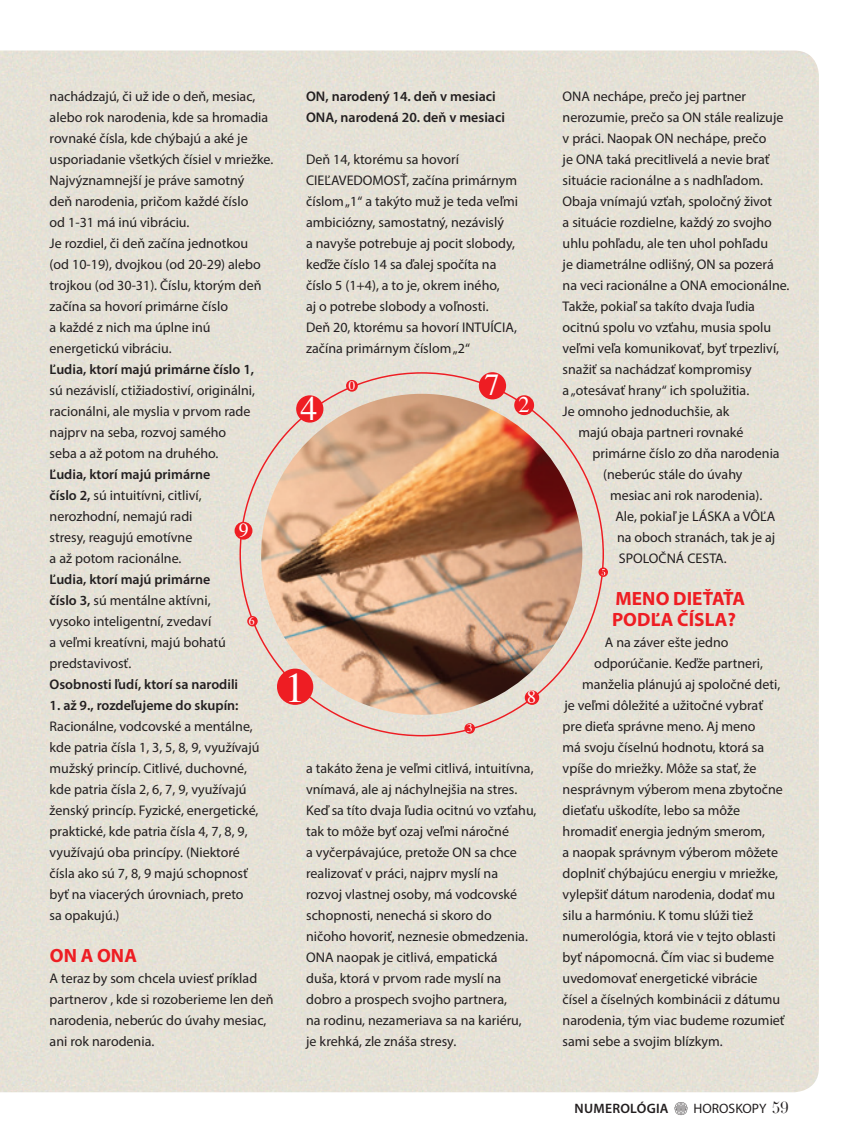
<style>
.page{position:relative;width:844px;height:1141px;background:#fff}
.page>*{position:absolute;margin:0;border:0;box-sizing:border-box;transform-origin:0 0}
.t1{font:41.82px "Times";color:#fff}
.t2{font:33.95px "Times";color:#fff}
.t3{font:30.45px "Times";color:#fff}
.t4{font:22.22px "Times";color:#fff}
.t5{font:19.78px "Times";color:#fff}
.t6{font:700 19.25px/21px "Myriad Pro";letter-spacing:.005em;color:#ee1d23}
.t7{font:18.03px "Times";color:#fff}
.t8{font:14px/21px "Myriad Pro";color:#231f20}
.t9{font:600 14px "Myriad Pro";color:#231f20}
.t10{font:600 13.65px "Myriad Pro";letter-spacing:.02em;color:#231f20}
.t11{font:13.65px "Myriad Pro";color:#231f20}
.t12{font:12.95px "Times";color:#fff}
.t13{font:11.9px "Times";color:#fff}
.s1{font-weight:600}
</style>
<div class="page">
<div style="left:0;top:51px;width:818px;height:1041px;background:#e5e1d6"></div>
<img style="left:261px;top:394px;width:321px;height:321px;border-radius:160px">
<div style="left:296px;top:395px;width:27px;height:28px;background:#ee1d23;border-radius:50%"></div>
<div style="left:478px;top:372px;width:28px;height:27px;background:#ee1d23;border-radius:50%"></div>
<div style="left:514px;top:395px;width:20px;height:20px;background:#ee1d23;border-radius:50%"></div>
<div style="left:234px;top:522px;width:18px;height:18px;background:#ee1d23;border-radius:50%"></div>
<div style="left:277px;top:669px;width:36px;height:36px;background:#ee1d23;border-radius:50%"></div>
<div style="left:464px;top:723px;width:11px;height:11px;background:#ee1d23;border-radius:50%"></div>
<div style="left:524px;top:690px;width:15px;height:15px;background:#ee1d23;border-radius:50%"></div>
<svg style="left:598px;top:567px;width:10px;height:10px"></svg>
<div style="left:247px;top:616px;width:10px;height:10px;background:#ee1d23;border-radius:50%"></div>
<div style="left:346px;top:380px;width:12px;height:12px;background:#ee1d23;border-radius:50%"></div>
<svg style="left:601px;top:569px;width:4px;height:6px"></svg>
<svg style="left:674px;top:1102px;width:13px;height:13px"></svg>
<p class="t8" style="left:50px;top:85px;width:225px">nachádzajú, či už ide o deň, mesiac, alebo rok narodenia, kde sa hromadia rovnaké čísla, kde chýbajú a aké je usporiadanie všetkých čísiel v mriežke.<br>Najvýznamnejší je práve samotný<br>deň narodenia, pričom každé číslo<br>od 1-31 má inú vibráciu.</p>
<p class="t8" style="left:50px;top:232px;width:213px">Je rozdiel, či deň začína jednotkou (od 10-19), dvojkou (od 20-29) alebo trojkou (od 30-31). Číslu, ktorým deň začína sa hovorí primárne číslo<br>a každé z nich ma úplne inú energetickú vibráciu.</p>
<p class="t8" style="left:50px;top:358px;width:207px"><span class="s1">Ľudia, ktorí majú primárne číslo 1, </span>sú nezávislí, ctižiadostiví, originálni, racionálni, ale myslia v prvom rade najprv na seba, rozvoj samého seba a až potom na druhého.</p>
<p class="t8" style="left:50px;top:463px;width:162px"><span class="s1">Ľudia, ktorí majú primárne číslo 2,</span> sú intuitívni, citliví, nerozhodní, nemajú radi stresy, reagujú emotívne<br>a až potom racionálne.</p>
<p class="t8" style="left:50px;top:568px;width:178px"><span class="s1">Ľudia, ktorí majú primárne číslo 3,</span> sú mentálne aktívni, vysoko inteligentní, zvedaví<br>a veľmi kreatívni, majú bohatú predstavivosť.</p>
<p class="t9" style="left:50px;top:675px;width:190px">Osobnosti ľudí, ktorí sa narodili</p>
<p class="t8" style="left:50px;top:694px;width:211px"><span class="s1">1. až 9., rozdeľujeme do skupín:<br></span>Racionálne, vodcovské a mentálne, kde patria čísla 1, 3, 5, 8, 9, využívajú mužský princíp. Citlivé, duchovné, kde patria čísla 2, 6, 7, 9, využívajú ženský princíp. Fyzické, energetické, praktické, kde patria čísla 4, 7, 8, 9, využívajú oba princípy. (Niektoré čísla ako sú 7, 8, 9 majú schopnosť byť na viacerých úrovniach, preto<br>sa opakujú.)</p>
<p class="t6" style="left:50px;top:944px;width:89px">ON A ONA</p>
<p class="t8" style="left:50px;top:967px;width:225px">A teraz by som chcela uviesť príklad partnerov , kde si rozoberieme len deň narodenia, neberúc do úvahy mesiac, ani rok narodenia.</p>
<p class="t5" style="left:238px;top:511px;width:11px">9</p>
<p class="t13" style="left:249px;top:610px;width:7px">6</p>
<p class="t9" style="left:306px;top:87px;width:191px">ON, narodený 14. deň v mesiaci</p>
<p class="t9" style="left:306px;top:108px;width:200px">ONA, narodená 20. deň v mesiaci</p>
<p class="t8" style="left:306px;top:148px;width:213px">Deň 14, ktorému sa hovorí CIEĽAVEDOMOSŤ, začína primárnym číslom „1“ a takýto muž je teda veľmi ambiciózny, samostatný, nezávislý<br>a navyše potrebuje aj pocit slobody, keďže číslo 14 sa ďalej spočíta na číslo 5 (1+4), a to je, okrem iného,<br>aj o potrebe slobody a voľnosti.<br>Deň 20, ktorému sa hovorí INTUÍCIA, začína primárnym číslom „2“</p>
<p class="t2" style="left:300px;top:377px;width:18px">4</p>
<p class="t12" style="left:348px;top:373px;width:8px">0</p>
<p class="t3" style="left:484px;top:356px;width:17px">7</p>
<p class="t4" style="left:518px;top:384px;width:13px">2</p>
<p class="t1" style="left:284px;top:649px;width:22px">1</p>
<p class="t13" style="left:466px;top:717px;width:7px">3</p>
<p class="t7" style="left:527px;top:681px;width:11px">8</p>
<p class="t8" style="left:306px;top:757px;width:232px">a takáto žena je veľmi citlivá, intuitívna, vnímavá, ale aj náchylnejšia na stres.<br>Keď sa títo dvaja ľudia ocitnú vo vzťahu, tak to môže byť ozaj veľmi náročné<br>a vyčerpávajúce, pretože ON sa chce realizovať v práci, najprv myslí na rozvoj vlastnej osoby, má vodcovské schopnosti, nenechá si skoro do<br>ničoho hovoriť, neznesie obmedzenia.<br>ONA naopak je citlivá, empatická<br>duša, ktorá v prvom rade myslí na dobro a prospech svojho partnera,<br>na rodinu, nezameriava sa na kariéru,<br>je krehká, zle znáša stresy.</p>
<p class="t8" style="left:562px;top:85px;width:185px">ONA nechápe, prečo jej partner</p>
<p class="t8" style="left:562px;top:106px;width:222px">nerozumie, prečo sa ON stále realizuje</p>
<p class="t8" style="left:562px;top:127px;width:205px">v práci. Naopak ON nechápe, prečo</p>
<p class="t8" style="left:562px;top:148px;width:208px">je ONA taká precitlivelá a nevie brať</p>
<p class="t8" style="left:562px;top:169px;width:202px">situácie racionálne a s nadhľadom.</p>
<p class="t8" style="left:562px;top:190px;width:211px">Obaja vnímajú vzťah, spoločný život</p>
<p class="t8" style="left:562px;top:211px;width:211px">a situácie rozdielne, každý zo svojho</p>
<p class="t8" style="left:562px;top:232px;width:207px">uhlu pohľadu, ale ten uhol pohľadu</p>
<p class="t8" style="left:562px;top:253px;width:212px">je diametrálne odlišný, ON sa pozerá</p>
<p class="t8" style="left:562px;top:274px;width:228px">na veci racionálne a ONA emocionálne.</p>
<p class="t8" style="left:562px;top:295px;width:194px">Takže, pokiaľ sa takíto dvaja ľudia</p>
<p class="t8" style="left:562px;top:316px;width:210px">ocitnú spolu vo vzťahu, musia spolu</p>
<p class="t8" style="left:562px;top:337px;width:218px">veľmi veľa komunikovať, byť trpezliví,</p>
<p class="t8" style="left:562px;top:358px;width:191px">snažiť sa nachádzať kompromisy</p>
<p class="t8" style="left:562px;top:379px;width:188px">a „otesávať hrany“ ich spolužitia.</p>
<p class="t8" style="left:562px;top:400px;width:168px">Je omnoho jednoduchšie, ak</p>
<p class="t8" style="left:578px;top:421px;width:166px">majú obaja partneri rovnaké</p>
<p class="t8" style="left:592px;top:442px;width:189px">primárne číslo zo dňa narodenia</p>
<p class="t8" style="left:603px;top:463px;width:141px">(neberúc stále do úvahy</p>
<p class="t8" style="left:610px;top:484px;width:154px">mesiac ani rok narodenia).</p>
<p class="t8" style="left:615px;top:505px;width:161px">Ale, pokiaľ je LÁSKA a VÔĽA</p>
<p class="t8" style="left:617px;top:526px;width:160px">na oboch stranách, tak je aj</p>
<p class="t8" style="left:618px;top:547px;width:109px">SPOLOČNÁ CESTA.</p>
<p class="t6" style="left:612px;top:587px;width:134px">MENO DIEŤAŤA<br>PODĽA ČÍSLA?</p>
<p class="t8" style="left:604px;top:631px;width:125px">A na záver ešte jedno</p>
<p class="t8" style="left:594px;top:652px;width:170px">odporúčanie. Keďže partneri,</p>
<p class="t8" style="left:582px;top:673px;width:200px">manželia plánujú aj spoločné deti,</p>
<p class="t8" style="left:564px;top:694px;width:200px">je veľmi dôležité a užitočné vybrať</p>
<p class="t8" style="left:562px;top:715px;width:194px">pre dieťa správne meno. Aj meno</p>
<p class="t8" style="left:562px;top:736px;width:203px">má svoju číselnú hodnotu, ktorá sa</p>
<p class="t8" style="left:562px;top:757px;width:195px">vpíše do mriežky. Môže sa stať, že</p>
<p class="t8" style="left:562px;top:778px;width:222px">nesprávnym výberom mena zbytočne</p>
<p class="t8" style="left:562px;top:799px;width:179px">dieťaťu uškodíte, lebo sa môže</p>
<p class="t8" style="left:562px;top:820px;width:204px">hromadiť energia jedným smerom,</p>
<p class="t8" style="left:562px;top:841px;width:217px">a naopak správnym výberom môžete</p>
<p class="t8" style="left:562px;top:862px;width:217px">doplniť chýbajúcu energiu v mriežke,</p>
<p class="t8" style="left:562px;top:883px;width:214px">vylepšiť dátum narodenia, dodať mu</p>
<p class="t8" style="left:562px;top:904px;width:192px">silu a harmóniu. K tomu slúži tiež</p>
<p class="t8" style="left:562px;top:925px;width:214px">numerológia, ktorá vie v tejto oblasti</p>
<p class="t8" style="left:562px;top:946px;width:213px">byť nápomocná. Čím viac si budeme</p>
<p class="t8" style="left:562px;top:967px;width:196px">uvedomovať energetické vibrácie</p>
<p class="t8" style="left:562px;top:988px;width:219px">čísel a číselných kombinácii z dátumu</p>
<p class="t8" style="left:562px;top:1009px;width:223px">narodenia, tým viac budeme rozumieť</p>
<p class="t8" style="left:562px;top:1030px;width:162px">sami sebe a svojim blízkym.</p>
<p class="t10" style="left:574px;top:1099px;width:95px">NUMEROLÓGIA</p>
<p class="t11" style="left:693px;top:1100px;width:74px">HOROSKOPY</p>
</div>
